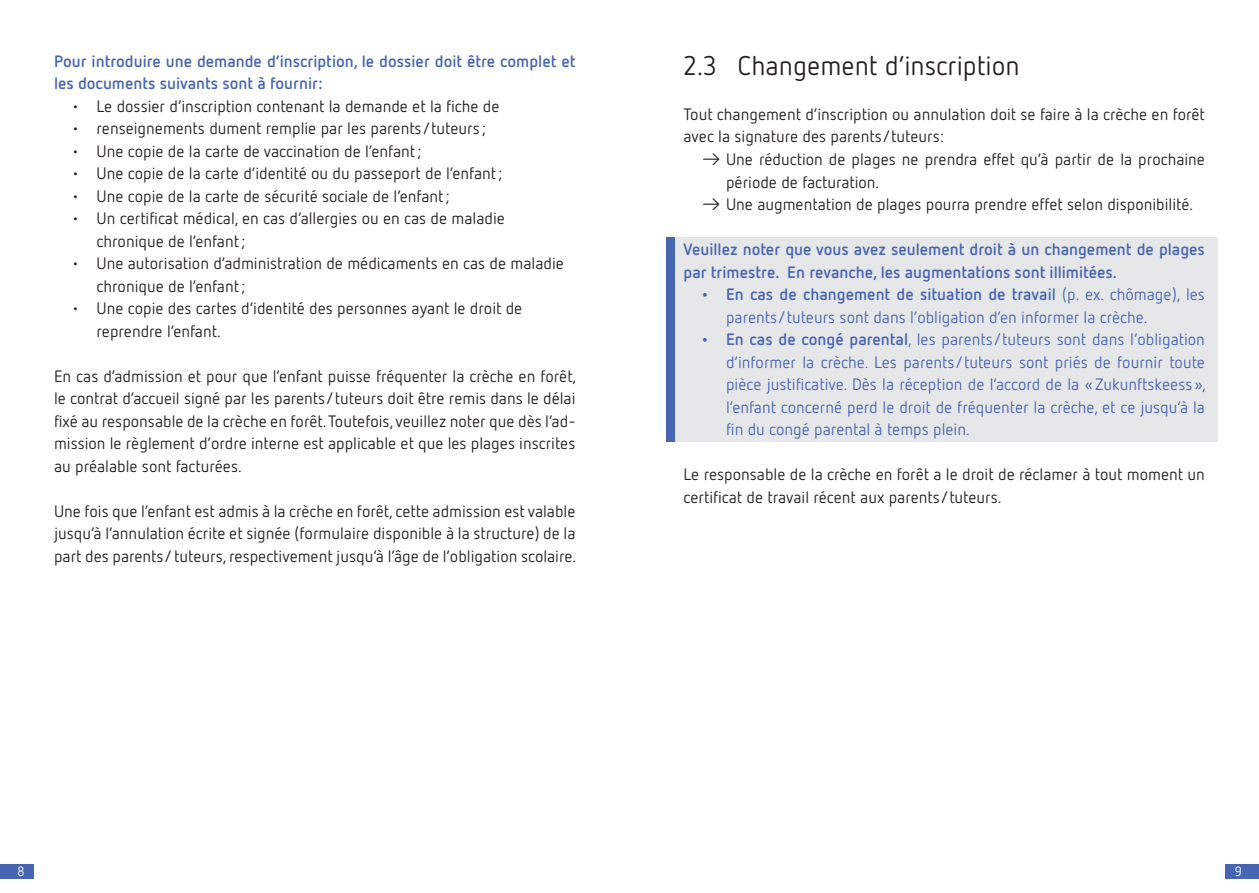
<style>
.page{position:relative;width:1259px;height:893px;background:#fff}
.page>*{position:absolute;margin:0;border:0;box-sizing:border-box;transform-origin:0 0}
.t1{font:27px "Netto OT";color:#231f20}
.t2{font:16.5px/22.5px "Netto OT";color:#231f20}
.t3{font:16.5px/22.5px "Netto OT";color:#4765b0}
.t4{font:700 16.5px/22.5px "Netto OT";color:#4765b0}
.t5{font:13.5px "Netto OT";color:#fff}
.s1{font-weight:700}
</style>
<div class="page">
<div style="left:1225px;top:864px;width:34px;height:14px;background:#4765b0"></div>
<div style="left:0;top:864px;width:34px;height:14px;background:#4765b0"></div>
<div style="left:670px;top:237px;width:548px;height:205px;background:#e6e7e9"></div>
<div style="left:666px;top:237px;width:8px;height:205px;background:#4765b0"></div>
<p class="t4" style="left:54px;top:49px;width:523px">Pour introduire une demande d’inscription, le dossier doit être complet et les documents suivants sont à fournir:</p>
<p class="t2" style="left:71px;top:94px;width:430px">• Le dossier d’inscription contenant la demande et la fiche de</p>
<p class="t2" style="left:71px;top:117px;width:416px">• renseignements dument remplie par les parents/tuteurs ;</p>
<p class="t2" style="left:71px;top:140px;width:352px">• Une copie de la carte de vaccination de l’enfant;</p>
<p class="t2" style="left:71px;top:162px;width:433px">• Une copie de la carte d’identité ou du passeport de l’enfant;</p>
<p class="t2" style="left:71px;top:185px;width:380px">• Une copie de la carte de sécurité sociale de l’enfant;</p>
<p class="t2" style="left:97px;top:207px;width:410px;text-indent:-26px">• Un certificat médical, en cas d’allergies ou en cas de maladie chronique de l’enfant;</p>
<p class="t2" style="left:97px;top:252px;width:469px;text-indent:-26px">• Une autorisation d’administration de médicaments en cas de maladie chronique de l’enfant;</p>
<p class="t2" style="left:97px;top:297px;width:427px;text-indent:-26px">• Une copie des cartes d’identité des personnes ayant le droit de reprendre l’enfant.</p>
<p class="t2" style="left:54px;top:365px;width:524px;text-align:justify">En cas d’admission et pour que l’enfant puisse fréquenter la crèche en forêt, le contrat d’accueil signé par les parents/tuteurs doit être remis dans le délai fixé au responsable de la crèche en forêt. Toutefois, veuillez noter que dès l’ad&shy;mission le règlement d’ordre interne est applicable et que les plages inscrites au préalable sont facturées.</p>
<p class="t2" style="left:54px;top:500px;width:524px;text-align:justify">Une fois que l’enfant est admis à la crèche en forêt, cette admission est valable jusqu’à l’annulation écrite et signée (formulaire disponible à la structure) de la part des parents/ tuteurs, respectivement jusqu’à l’âge de l’obligation scolaire.</p>
<h1 class="t1" style="left:683px;top:49px;width:338px">2.3 Changement d’inscription</h1>
<p class="t2" style="left:683px;top:103px;width:523px">Tout changement d’inscription ou annulation doit se faire à la crèche en forêt avec la signature des parents/tuteurs:</p>
<p class="t2" style="left:726px;top:148px;width:480px;text-indent:-26px">→ Une réduction de plages ne prendra effet qu’à partir de la prochaine période de facturation.</p>
<p class="t2" style="left:700px;top:193px;width:494px">→ Une augmentation de plages pourra prendre effet selon disponibilité.</p>
<p class="t4" style="left:683px;top:238px;width:523px">Veuillez noter que vous avez seulement droit à un changement de plages par trimestre. En revanche, les augmentations sont illimitées.</p>
<p class="t3" style="left:726px;top:283px;width:480px;text-indent:-26px"><span class="s1">• En cas de changement de situation de travail</span> (p. ex. chômage), les parents/tuteurs sont dans l’obligation d’en informer la crèche.</p>
<p class="t3" style="left:726px;top:328px;width:481px;text-align:justify;text-indent:-26px"><span class="s1">• En cas de congé parental</span>, les parents/tuteurs sont dans l’obligation d’informer la crèche. Les parents/tuteurs sont priés de fournir toute pièce justificative. Dès la réception de l’accord de la «Zukunftskeess», l’enfant concerné perd le droit de fréquenter la crèche, et ce jusqu’à la fin du congé parental à temps plein.</p>
<p class="t2" style="left:683px;top:463px;width:523px">Le responsable de la crèche en forêt a le droit de réclamer à tout moment un certificat de travail récent aux parents/tuteurs.</p>
<p class="t5" style="left:17px;top:863px;width:9px">8</p>
<p class="t5" style="left:1234px;top:863px;width:9px">9</p>
</div>
